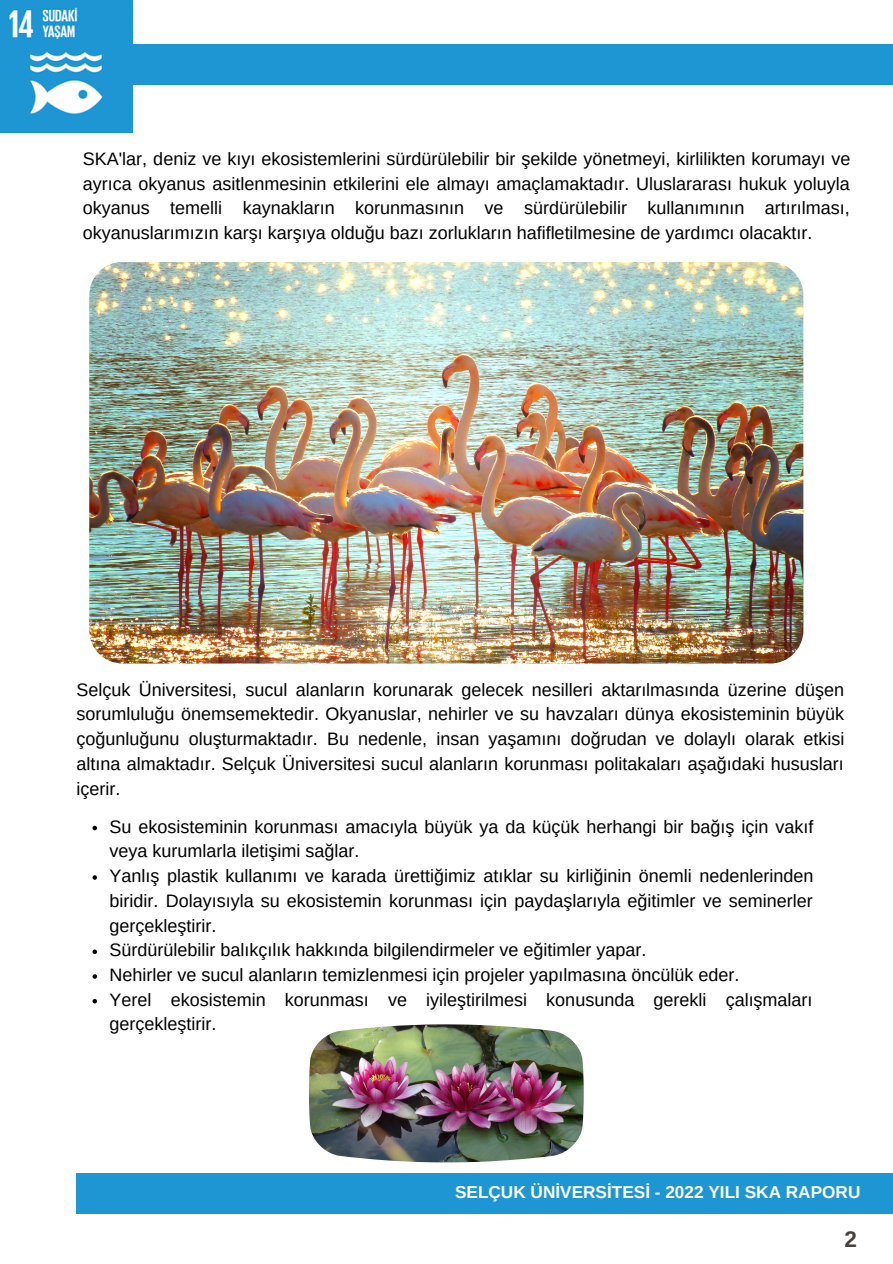
<style>
.page{position:relative;width:893px;height:1264px;background:#fff}
.page>*{position:absolute;margin:0;border:0;box-sizing:border-box;transform-origin:0 0}
.t1{font:700 22.5px "Arimo";color:#44423f}
.t2{font:18px/24.8px "Arimo";color:#000;text-align:justify}
.t3{font:700 17.25px "Arimo";color:#fefefe}
</style>
<div class="page">
<div style="left:77px;top:1173px;width:815px;height:40px;background:#1d96d3"></div>
<div style="left:110px;top:44px;width:782px;height:40px;background:#1d96d3"></div>
<img style="left:0;top:0;width:133px;height:133px">
<img style="left:89px;top:262px;width:714px;height:401px;border-radius:33px">
<svg style="left:92px;top:825px;width:5px;height:5px"></svg>
<svg style="left:92px;top:875px;width:5px;height:4px"></svg>
<svg style="left:92px;top:949px;width:5px;height:5px"></svg>
<svg style="left:92px;top:974px;width:5px;height:4px"></svg>
<svg style="left:92px;top:999px;width:5px;height:4px"></svg>
<img style="left:309px;top:1024px;width:275px;height:138px">
<p class="t2" style="left:83px;top:146px;width:769px">SKA'lar, deniz ve kıyı ekosistemlerini sürdürülebilir bir şekilde yönetmeyi, kirlilikten korumayı ve ayrıca okyanus asitlenmesinin etkilerini ele almayı amaçlamaktadır. Uluslararası hukuk yoluyla okyanus temelli kaynakların korunmasının ve sürdürülebilir kullanımının artırılması, okyanuslarımızın karşı karşıya olduğu bazı zorlukların hafifletilmesine de yardımcı olacaktır.</p>
<p class="t2" style="left:77px;top:677px;width:769px">Selçuk Üniversitesi, sucul alanların korunarak gelecek nesilleri aktarılmasında üzerine düşen sorumluluğu önemsemektedir. Okyanuslar, nehirler ve su havzaları dünya ekosisteminin büyük çoğunluğunu oluşturmaktadır. Bu nedenle, insan yaşamını doğrudan ve dolaylı olarak etkisi altına almaktadır. Selçuk Üniversitesi sucul alanların korunması politakaları aşağıdaki hususları içerir.</p>
<p class="t2" style="left:110px;top:814px;width:705px">Su ekosisteminin korunması amacıyla büyük ya da küçük herhangi bir bağış için vakıf veya kurumlarla iletişimi sağlar.</p>
<p class="t2" style="left:110px;top:863px;width:705px">Yanlış plastik kullanımı ve karada ürettiğimiz atıklar su kirliğinin önemli nedenlerinden biridir. Dolayısıyla su ekosistemin korunması için paydaşlarıyla eğitimler ve seminerler gerçekleştirir.</p>
<p class="t2" style="left:110px;top:937px;width:538px">Sürdürülebilir balıkçılık hakkında bilgilendirmeler ve eğitimler yapar.</p>
<p class="t2" style="left:110px;top:962px;width:631px">Nehirler ve sucul alanların temizlenmesi için projeler yapılmasına öncülük eder.</p>
<p class="t2" style="left:110px;top:987px;width:704px">Yerel ekosistemin korunması ve iyileştirilmesi konusunda gerekli çalışmaları gerçekleştirir.</p>
<p class="t3" style="left:455px;top:1181px;width:407px">SELÇUK ÜNİVERSİTESİ - 2022 YILI SKA RAPORU</p>
<p class="t1" style="left:844px;top:1226px;width:14px">2</p>
</div>
